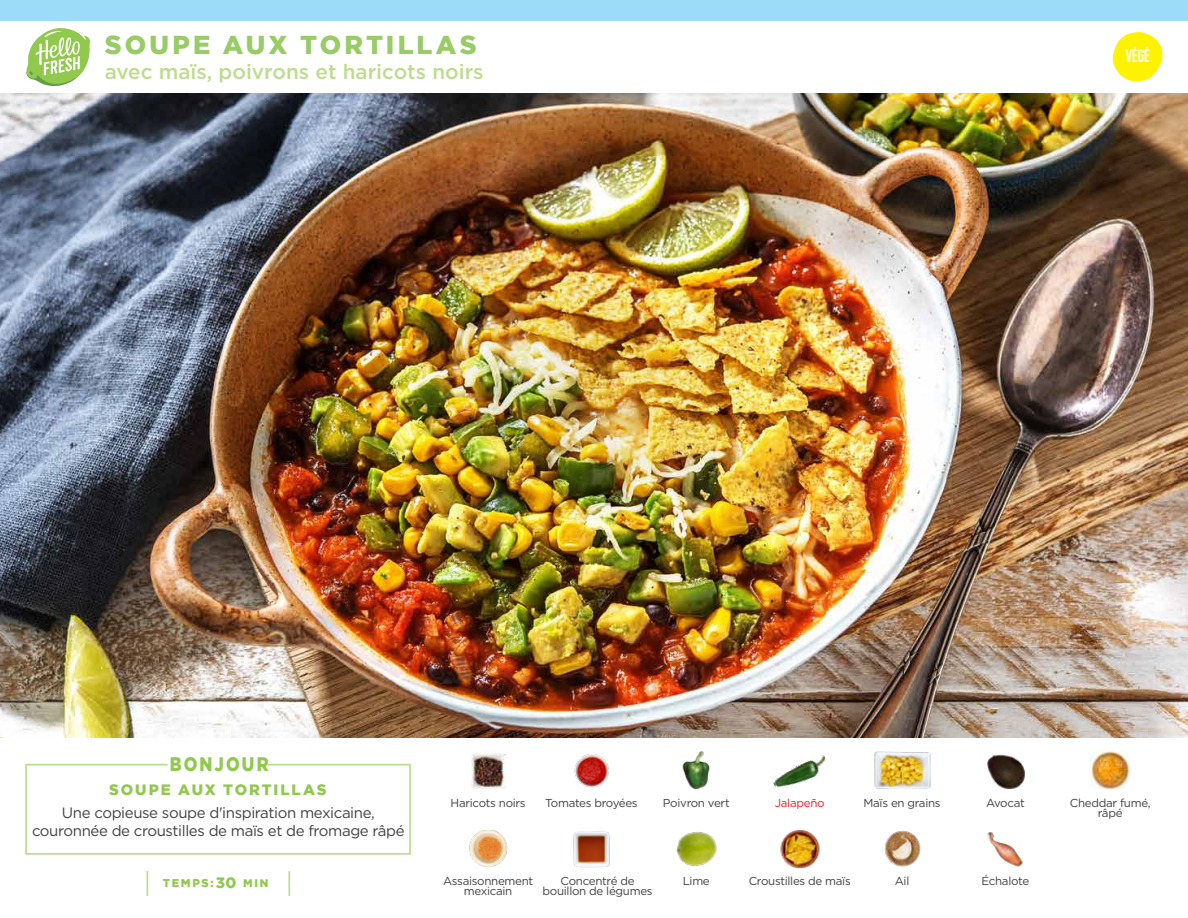
<style>
.page{position:relative;width:1188px;height:918px;background:#fff}
.page>*{position:absolute;margin:0;border:0;box-sizing:border-box;transform-origin:0 0}
.t1{font:900 25.8px "Gotham";letter-spacing:.12em;color:#9c6}
.t2{font:500 20.7px "Gotham";color:#bedc8f}
.t3{font:900 19.5px "Gotham";letter-spacing:.125em;color:#91c84e;scale:.85 1}
.t4{font:18px "Kapra";color:#fff}
.t5{font:15px/18px "Gotham";letter-spacing:-.025em;color:#414042;text-align:center}
.t6{font:900 15px "Gotham";letter-spacing:.13em;color:#91c84e}
.t7{font:11.55px/10.5px "Gotham";letter-spacing:-.025em;color:#414042;text-align:center}
.t8{font:11.55px "Gotham";letter-spacing:-.025em;color:#ed1d24}
.t9{font:900 11.25px "Gotham";letter-spacing:.145em;color:#91c84e}
.s1{font-size:15px}
.s2{font-size:10.95px}
</style>
<div class="page">
<img style="left:0;top:93px;width:1188px;height:644px">
<svg style="left:25px;top:763px;width:386px;height:92px"></svg>
<svg style="left:1112px;top:32px;width:51px;height:50px"></svg>
<div style="left:1120px;top:49px;width:35px;height:16px;background:#fff200"></div>
<div style="left:0;top:0;width:1188px;height:21px;background:#9ddcf9"></div>
<img style="left:471px;top:754px;width:34px;height:34px">
<img style="left:574px;top:754px;width:35px;height:34px">
<img style="left:469px;top:830px;width:39px;height:37px">
<img style="left:573px;top:831px;width:37px;height:37px">
<img style="left:884px;top:830px;width:37px;height:37px">
<img style="left:676px;top:831px;width:41px;height:35px">
<img style="left:987px;top:832px;width:36px;height:35px">
<img style="left:780px;top:830px;width:40px;height:38px">
<img style="left:682px;top:751px;width:28px;height:38px">
<img style="left:773px;top:755px;width:53px;height:33px">
<img style="left:874px;top:751px;width:57px;height:38px">
<img style="left:987px;top:754px;width:39px;height:35px">
<img style="left:1091px;top:751px;width:39px;height:38px">
<svg style="left:147px;top:871px;width:1px;height:25px"></svg>
<hr style="left:288px;top:871px;width:2px;height:25px;background:#bedc8f">
<svg style="left:26px;top:28px;width:64px;height:59px"></svg>
<h1 class="t1" style="left:105px;top:30px;width:373px">SOUPE AUX TORTILLAS</h1>
<h2 class="t2" style="left:105px;top:58px;width:380px">avec maïs, poivrons et haricots noirs</h2>
<h3 class="t4" style="left:1125px;top:45px;width:26px">VÉGÉ</h3>
<h3 class="t3" style="left:170px;top:752px;width:118px">BONJOUR</h3>
<p class="t6" style="left:109px;top:781px;width:219px">SOUPE AUX TORTILLAS</p>
<p class="t5" style="left:32px;top:803px;width:374px">Une copieuse soupe d'inspiration mexicaine, couronnée de croustilles de maïs et de fromage râpé</p>
<p class="t9" style="left:163px;top:877px;width:107px">TEMPS:<span class="s1">30</span> <span class="s2">MIN</span></p>
<p class="t7" style="left:451px;top:797px;width:77px">Haricots noirs</p>
<p class="t7" style="left:545px;top:797px;width:94px">Tomates broyées</p>
<p class="t8" style="left:775px;top:795px;width:51px">Jalapeño</p>
<p class="t7" style="left:663px;top:797px;width:68px">Poivron vert</p>
<p class="t7" style="left:864px;top:797px;width:79px">Maïs en grains</p>
<p class="t7" style="left:443px;top:875px;width:92px">Assaisonnement mexicain</p>
<p class="t7" style="left:543px;top:875px;width:112px">Concentré de bouillon de légumes</p>
<p class="t7" style="left:749px;top:875px;width:104px">Croustilles de maïs</p>
<p class="t7" style="left:683px;top:875px;width:29px">Lime</p>
<p class="t7" style="left:895px;top:875px;width:16px">Ail</p>
<p class="t7" style="left:986px;top:797px;width:40px">Avocat</p>
<p class="t7" style="left:982px;top:875px;width:49px">Échalote</p>
<p class="t7" style="left:1070px;top:797px;width:82px">Cheddar fumé, râpé</p>
</div>
